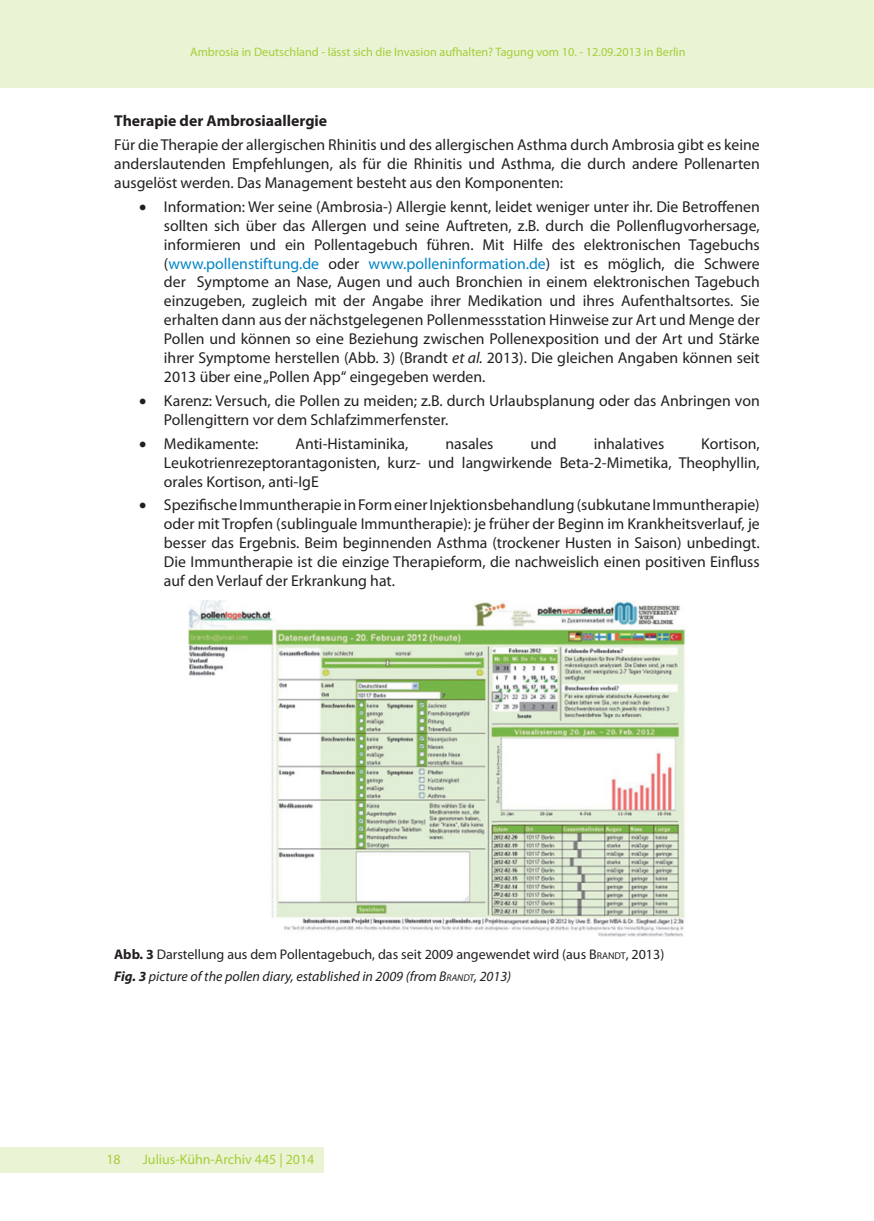
<style>
.page{position:relative;width:874px;height:1221px;background:#fff}
.page>*{position:absolute;margin:0;border:0;box-sizing:border-box;transform-origin:0 0}
.t1{font:15.75px/18.9px "Myriad Pro";color:#231f20}
.t2{font:14px/21.7px "Myriad Pro";color:#231f20}
.t3{font:14px "Myriad Pro";color:#a6ce39}
.t4{font:12.25px "Myriad Pro";color:#a6ce39}
.s1{font-weight:700}
.s2{color:#0084c6}
.s3{font-style:italic}
.s4{font-style:inherit}
.s5{font-size:9.8px}
.s6{font-weight:700;font-style:italic}
.s7{font-style:italic;font-size:9.8px}
</style>
<div class="page">
<div style="left:0;top:0;width:873px;height:87px;background:#eaf3d4"></div>
<div style="left:0;top:1147px;width:323px;height:25px;background:#eaf3d4"></div>
<img style="left:188px;top:600px;width:497px;height:336px">
<p class="t4" style="left:190px;top:44px;width:496px">Ambrosia in Deutschland - lässt sich die Invasion aufhalten? Tagung vom 10. - 12.09.2013 in Berlin</p>
<p class="t1" style="left:114px;top:108px;width:646px;line-height:24.2px"><span class="s1">Therapie der Ambrosiaallergie<br></span>Für die Therapie der allergischen Rhinitis und des allergischen Asthma durch Ambrosia gibt es keine</p>
<p class="t1" style="left:114px;top:154px;width:646px">anderslautenden Empfehlungen, als für die Rhinitis und Asthma, die durch andere Pollenarten ausgelöst werden. Das Management besteht aus den Komponenten:</p>
<p class="t1" style="left:164px;top:197px;width:597px;text-align:justify;text-indent:-25px">• Information: Wer seine (Ambrosia-) Allergie kennt, leidet weniger unter ihr. Die Betroffenen sollten sich über das Allergen und seine Auftreten, z.B. durch die Pollenflugvorhersage, informieren und ein Pollentagebuch führen. Mit Hilfe des elektronischen Tagebuchs (<span class="s2">www.pollenstiftung.de</span> oder <span class="s2">www.polleninformation.de</span>) ist es möglich, die Schwere der Symptome an Nase, Augen und auch Bronchien in einem elektronischen Tagebuch einzugeben, zugleich mit der Angabe ihrer Medikation und ihres Aufenthaltsortes. Sie erhalten dann aus der nächstgelegenen Pollenmessstation Hinweise zur Art und Menge der Pollen und können so eine Beziehung zwischen Pollenexposition und der Art und Stärke ihrer Symptome herstellen (Abb. 3) (Brandt <span class="s3">et al.</span> 2013). Die gleichen Angaben können seit 2013 über eine „Pollen App“ eingegeben werden.</p>
<p class="t1" style="left:164px;top:391px;width:597px;text-indent:-25px">• Karenz: Versuch, die Pollen zu meiden; z.B. durch Urlaubsplanung oder das Anbringen von<br>Pollengittern vor dem Schlafzimmerfenster.</p>
<p class="t1" style="left:139px;top:434px;width:121px">• Medikamente:</p>
<p class="t1" style="left:295px;top:434px;width:114px">Anti-Histaminika,</p>
<p class="t1" style="left:445px;top:434px;width:50px">nasales</p>
<p class="t1" style="left:530px;top:434px;width:28px">und</p>
<p class="t1" style="left:593px;top:434px;width:72px">inhalatives</p>
<p class="t1" style="left:164px;top:434px;width:597px;text-align:justify;text-indent:537px">Kortison, Leukotrienrezeptorantagonisten, kurz- und langwirkende Beta-2-Mimetika, Theophyllin, orales Kortison, anti-IgE</p>
<p class="t1" style="left:164px;top:495px;width:597px;text-align:justify;text-indent:-25px">• Spezifische Immuntherapie in Form einer Injektionsbehandlung (subkutane Immuntherapie) oder mit Tropfen (sublinguale Immuntherapie): je früher der Beginn im Krankheitsverlauf, je besser das Ergebnis. Beim beginnenden Asthma (trockener Husten in Saison) unbedingt.<br>Die Immuntherapie ist die einzige Therapieform, die nachweislich einen positiven Einfluss auf den Verlauf der Erkrankung hat.</p>
<p class="t2" style="left:114px;top:943px;width:551px"><span class="s1">Abb. 3</span> Darstellung aus dem Pollentagebuch, das seit 2009 angewendet wird (aus <span class="s4">B</span><span class="s5">RANDT</span>, 2013)<br><span class="s6">Fig. 3</span> <span class="s3">picture of the pollen diary, established in 2009 (from</span> <span class="s3">B</span><span class="s7">Randt</span><span class="s3">, 2013)</span></p>
<p class="t3" style="left:106px;top:1150px;width:16px">18</p>
<p class="t3" style="left:143px;top:1151px;width:173px">Julius-Kühn-Archiv 445 | 2014</p>
</div>
